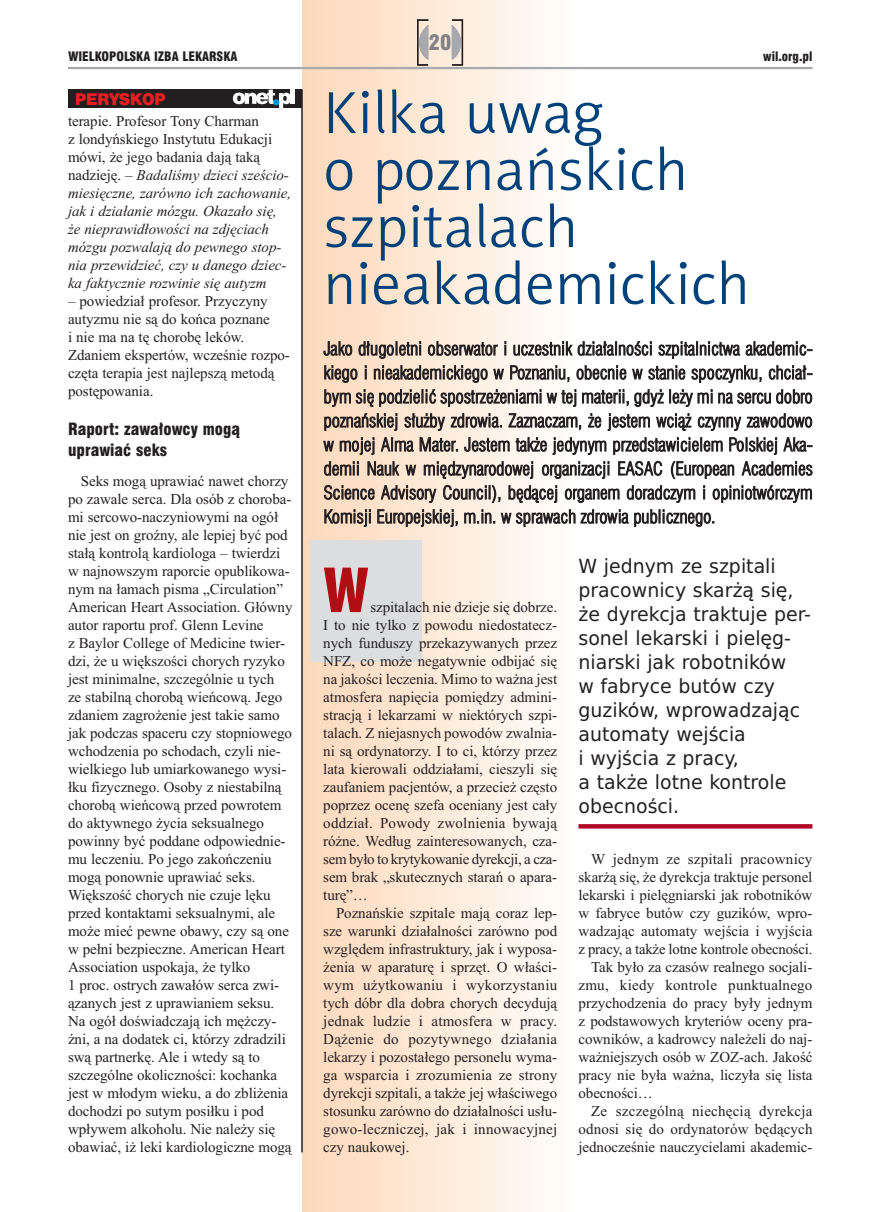
<style>
.page{position:relative;width:872px;height:1212px;background:#fff}
.page>*{position:absolute;margin:0;border:0;box-sizing:border-box;transform-origin:0 0}
.t1{font:900 condensed 66px "Myriad Pro";color:#b00d15}
.t2{font:60px/57px "Naomi Sans EFNTT Light";color:#004279}
.t3{font:21px "Swis 721 Blk Cn EU";color:#808285}
.t4{font:19.5px/24px "Prima Sans EU";color:#231f20}
.t5{font:18px/24px "Swis 721 Lt Cn EU";color:#231f20;text-align:justify}
.t6{font:16.5px/21px "Swis 721 Blk Cn EU";color:#231f20}
.t7{font:15px/18px "Times New Roman";letter-spacing:-.005em;color:#231f20}
.t8{font:italic 15px/18px "Times New Roman";letter-spacing:-.005em;color:#231f20}
.t9{font:15px "Times New Roman";letter-spacing:.015em;color:#231f20}
.t10{font:15px "Swis 721 Blk 2 EU";letter-spacing:-.005em;color:#ee1d23}
.t11{font:12.75px "Swis 721 Blk Cn EU";color:#231f20}
.s1{font-style:normal}
</style>
<div class="page">
<div style="left:302px;top:0;width:276px;height:1212px;background:linear-gradient(to right,#fdd8b9,#fefefc)"></div>
<div style="left:310px;top:540px;width:112px;height:122px;background:#dcdddf"></div>
<hr style="left:68px;top:67px;width:744px;height:2px;background:#a8a9ad">
<svg style="left:417px;top:19px;width:46px;height:47px;background:#d4c7bd"></svg>
<div style="left:68px;top:89px;width:234px;height:19px;background:#231f20"></div>
<hr style="left:301px;top:89px;width:2px;height:1063px;background:#231f20">
<hr style="left:291px;top:89px;width:4px;height:15px;background:#fff">
<svg style="left:233px;top:90px;width:58px;height:18px"></svg>
<svg style="left:578px;top:824px;width:234px;height:4px"></svg>
<h3 class="t3" style="left:429px;top:30px;width:24px">20</h3>
<p class="t11" style="left:68px;top:48px;width:171px">WIELKOPOLSKA IZBA LEKARSKA</p>
<p class="t11" style="left:763px;top:48px;width:51px">wil.org.pl</p>
<p class="t10" style="left:75px;top:89px;width:92px">PERYSKOP</p>
<p class="t8" style="left:68px;top:112px;width:225px"><span class="s1">terapie. Profesor Tony Charman<br>z londyńskiego Instytutu Edukacji mówi, że jego badania dają taką nadzieję. –</span> Badaliśmy dzieci sześcio&shy;miesięczne, zarówno ich zachowanie, jak i działanie mózgu. Okazało się, że nieprawidłowości na zdjęciach mózgu pozwalają do pewnego stop&shy;nia przewidzieć, czy u danego dziec&shy;ka faktycznie rozwinie się autyzm</p>
<p class="t7" style="left:68px;top:292px;width:223px">– powiedział profesor. Przyczyny autyzmu nie są do końca poznane<br>i nie ma na tę chorobę leków.<br>Zdaniem ekspertów, wcześnie rozpo&shy;częta terapia jest najlepszą metodą postępowania.</p>
<p class="t6" style="left:68px;top:419px;width:174px">Raport: zawałowcy mogą uprawiać seks</p>
<p class="t7" style="left:68px;top:472px;width:226px;text-indent:13px">Seks mogą uprawiać nawet chorzy po zawale serca. Dla osób z choroba&shy;mi sercowo-naczyniowymi na ogół nie jest on groźny, ale lepiej być pod stałą kontrolą kardiologa – twierdzi w najnowszym raporcie opublikowa&shy;nym na łamach pisma „Circulation” American Heart Association. Główny autor raportu prof. Glenn Levine<br>z Baylor College of Medicine twier&shy;dzi, że u większości chorych ryzyko jest minimalne, szczególnie u tych<br>ze stabilną chorobą wieńcową. Jego zdaniem zagrożenie jest takie samo jak podczas spaceru czy stopniowego wchodzenia po schodach, czyli nie&shy;wielkiego lub umiarkowanego wysi&shy;łku fizycznego. Osoby z niestabilną chorobą wieńcową przed powrotem do aktywnego życia seksualnego powinny być poddane odpowiednie&shy;mu leczeniu. Po jego zakończeniu mogą ponownie uprawiać seks.<br>Większość chorych nie czuje lęku przed kontaktami seksualnymi, ale może mieć pewne obawy, czy są one w pełni bezpieczne. American Heart Association uspokaja, że tylko<br>1 proc. ostrych zawałów serca zwi&shy;ązanych jest z uprawianiem seksu.<br>Na ogół doświadczają ich mężczy&shy;źni, a na dodatek ci, którzy zdradzili swą partnerkę. Ale i wtedy są to szczególne okoliczności: kochanka jest w młodym wieku, a do zbliżenia dochodzi po sutym posiłku i pod wpływem alkoholu. Nie należy się obawiać, iż leki kardiologiczne mogą</p>
<h2 class="t2" style="left:323px;top:84px;width:428px">Kilka uwag<br>o poznańskich szpitalach nieakademickich</h2>
<p class="t5" style="left:324px;top:337px;width:490px">Jako długoletni obserwator i uczestnik działalności szpitalnictwa akademic&shy;kiego i nieakademickiego w Poznaniu, obecnie w stanie spoczynku, chciał&shy;bym się podzielić spostrzeżeniami w tej materii, gdyż leży mi na sercu dobro poznańskiej służby zdrowia. Zaznaczam, że jestem wciąż czynny zawodowo w mojej Alma Mater. Jestem także jedynym przedstawicielem Polskiej Aka&shy;demii Nauk w międzynarodowej organizacji EASAC (European Academies Science Advisory Council), będącej organem doradczym i opiniotwórczym Komisji Europejskiej, m.in. w sprawach zdrowia publicznego.</p>
<h1 class="t1" style="left:323px;top:567px;width:47px">W</h1>
<p class="t7" style="left:323px;top:598px;width:235px;text-align:justify;text-indent:47px">szpitalach nie dzieje się dobrze.<br>I to nie tylko z powodu niedostatecz&shy;nych funduszy przekazywanych przez NFZ, co może negatywnie odbijać się na jakości leczenia. Mimo to ważna jest atmosfera napięcia pomiędzy admini&shy;stracją i lekarzami w niektórych szpi&shy;talach. Z niejasnych powodów zwalnia&shy;ni są ordynatorzy. I to ci, którzy przez lata kierowali oddziałami, cieszyli się zaufaniem pacjentów, a przecież często poprzez ocenę szefa oceniany jest cały oddział. Powody zwolnienia bywają różne. Według zainteresowanych, cza&shy;sem było to krytykowanie dyrekcji, a cza&shy;sem brak „skutecznych starań o apara&shy;turę”…</p>
<p class="t7" style="left:323px;top:904px;width:235px;text-align:justify;text-indent:13px">Poznańskie szpitale mają coraz lep&shy;sze warunki działalności zarówno pod względem infrastruktury, jak i wyposa&shy;żenia w aparaturę i sprzęt. O właści&shy;wym użytkowaniu i wykorzystaniu tych dóbr dla dobra chorych decydują jednak ludzie i atmosfera w pracy.<br>Dążenie do pozytywnego działania lekarzy i pozostałego personelu wyma&shy;ga wsparcia i zrozumienia ze strony dyrekcji szpitali, a także jej właściwego stosunku zarówno do działalności usłu&shy;gowo-leczniczej, jak i innowacyjnej czy naukowej.</p>
<h3 class="t4" style="left:578px;top:553px;width:234px">W jednym ze szpitali pracownicy skarżą się, że dyrekcja traktuje per&shy;sonel lekarski i pielęg&shy;niarski jak robotników<br>w fabryce butów czy guzików, wprowadzając automaty wejścia<br>i wyjścia z pracy,<br>a także lotne kontrole obecności.</h3>
<p class="t9" style="left:591px;top:850px;width:223px">W jednym ze szpitali pracownicy</p>
<p class="t7" style="left:578px;top:868px;width:235px">skarżą się, że dyrekcja traktuje personel</p>
<p class="t7" style="left:578px;top:886px;width:235px">lekarski i pielęgniarski jak robotników</p>
<p class="t7" style="left:578px;top:904px;width:235px">w fabryce butów czy guzików, wpro-</p>
<p class="t7" style="left:578px;top:922px;width:235px">wadzając automaty wejścia i wyjścia</p>
<p class="t7" style="left:578px;top:940px;width:235px">z pracy, a także lotne kontrole obecności.</p>
<p class="t7" style="left:591px;top:958px;width:223px">Tak było za czasów realnego socjali-</p>
<p class="t9" style="left:578px;top:976px;width:235px">zmu, kiedy kontrole punktualnego</p>
<p class="t7" style="left:578px;top:994px;width:235px">przychodzenia do pracy były jednym</p>
<p class="t7" style="left:578px;top:1012px;width:235px">z podstawowych kryteriów oceny pra-</p>
<p class="t7" style="left:578px;top:1030px;width:235px">cowników, a kadrowcy należeli do naj-</p>
<p class="t7" style="left:578px;top:1048px;width:235px">ważniejszych osób w ZOZ-ach. Jakość</p>
<p class="t7" style="left:578px;top:1066px;width:235px">pracy nie była ważna, liczyła się lista</p>
<p class="t7" style="left:578px;top:1084px;width:76px">obecności…</p>
<p class="t9" style="left:591px;top:1102px;width:223px">Ze szczególną niechęcią dyrekcja</p>
<p class="t7" style="left:578px;top:1120px;width:235px">odnosi się do ordynatorów będących</p>
<p class="t7" style="left:578px;top:1138px;width:235px">jednocześnie nauczycielami akademic-</p>
</div>
